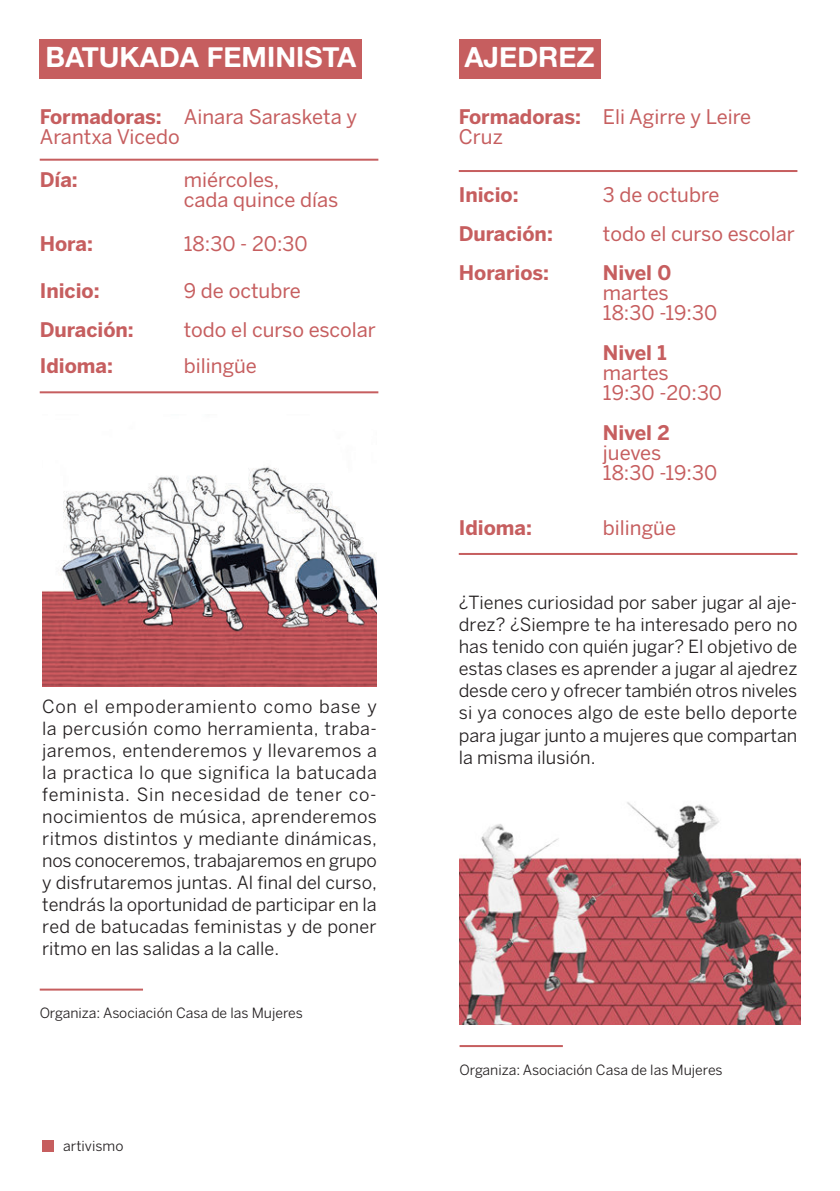
<style>
.page{position:relative;width:840px;height:1191px;background:#fff}
.page>*{position:absolute;margin:0;border:0;box-sizing:border-box;transform-origin:0 0}
.t1{font:28px "Alte Haas Grotesk Bold";color:#fff}
.t2{font:20px/20px "Benton Sans";color:#c65e5f}
.t3{font:700 20px "Benton Sans";color:#c65e5f}
.t4{font:18px/22px "Benton Sans";color:#231f20;text-align:justify}
.t5{font:14px "Benton Sans";color:#231f20}
.s1{font-weight:700}
</style>
<div class="page">
<div style="left:40px;top:40px;width:322px;height:39px;background:#c65e5f"></div>
<div style="left:458px;top:40px;width:142px;height:39px;background:#c65e5f"></div>
<hr style="left:40px;top:159px;width:338px;height:2px;background:#c65e5f">
<hr style="left:458px;top:170px;width:339px;height:2px;background:#c65e5f">
<hr style="left:40px;top:391px;width:338px;height:2px;background:#c65e5f">
<hr style="left:458px;top:553px;width:339px;height:2px;background:#c65e5f">
<hr style="left:40px;top:988px;width:103px;height:2px;background:#c65e5f">
<hr style="left:459px;top:1045px;width:103px;height:2px;background:#c65e5f">
<img style="left:459px;top:802px;width:340px;height:222px">
<img style="left:42px;top:467px;width:335px;height:219px">
<div style="left:42px;top:1140px;width:12px;height:11px;background:#c65e5f"></div>
<h1 class="t1" style="left:45px;top:40px;width:312px">BATUKADA FEMINISTA</h1>
<h1 class="t1" style="left:464px;top:40px;width:132px">AJEDREZ</h1>
<p class="t2" style="left:40px;top:106px;width:319px"><span class="s1">Formadoras:</span> Ainara Sarasketa y<br>Arantxa Vicedo</p>
<p class="t2" style="left:458px;top:106px;width:294px"><span class="s1">Formadoras:</span> Eli Agirre y Leire<br>Cruz</p>
<p class="t3" style="left:40px;top:168px;width:40px">Día:</p>
<p class="t2" style="left:184px;top:169px;width:156px">miércoles,<br>cada quince días</p>
<p class="t3" style="left:40px;top:232px;width:55px">Hora:</p>
<p class="t2" style="left:184px;top:234px;width:125px">18:30 - 20:30</p>
<p class="t3" style="left:40px;top:279px;width:61px">Inicio:</p>
<p class="t2" style="left:184px;top:281px;width:118px">9 de octubre</p>
<p class="t3" style="left:40px;top:318px;width:96px">Duración:</p>
<p class="t2" style="left:184px;top:320px;width:193px">todo el curso escolar</p>
<p class="t3" style="left:40px;top:354px;width:75px">Idioma:</p>
<p class="t2" style="left:184px;top:355px;width:75px">bilingüe</p>
<p class="t4" style="left:42px;top:695px;width:336px">Con el empoderamiento como base y la percusión como herramienta, traba&shy;jaremos, entenderemos y llevaremos a la practica lo que significa la batucada feminista. Sin necesidad de tener co&shy;nocimientos de música, aprenderemos ritmos distintos y mediante dinámicas, nos conoceremos, trabajaremos en grupo y disfrutaremos juntas. Al final del curso, tendrás la oportunidad de participar en la red de batucadas feministas y de poner ritmo en las salidas a la calle.</p>
<p class="t5" style="left:40px;top:1004px;width:264px">Organiza: Asociación Casa de las Mujeres</p>
<p class="t5" style="left:63px;top:1137px;width:62px">artivismo</p>
<p class="t3" style="left:458px;top:183px;width:61px">Inicio:</p>
<p class="t2" style="left:602px;top:184px;width:118px">3 de octubre</p>
<p class="t3" style="left:458px;top:222px;width:96px">Duración:</p>
<p class="t2" style="left:602px;top:223px;width:193px">todo el curso escolar</p>
<p class="t3" style="left:458px;top:260px;width:92px">Horarios:</p>
<p class="t3" style="left:602px;top:260px;width:70px">Nivel 0</p>
<p class="t2" style="left:602px;top:282px;width:116px">martes<br>18:30 -19:30</p>
<p class="t3" style="left:602px;top:340px;width:65px">Nivel 1</p>
<p class="t2" style="left:602px;top:362px;width:121px">martes<br>19:30 -20:30</p>
<p class="t3" style="left:602px;top:420px;width:68px">Nivel 2</p>
<p class="t2" style="left:602px;top:442px;width:116px">jueves<br>18:30 -19:30</p>
<p class="t3" style="left:458px;top:515px;width:75px">Idioma:</p>
<p class="t2" style="left:602px;top:517px;width:75px">bilingüe</p>
<p class="t4" style="left:458px;top:591px;width:340px">¿Tienes curiosidad por saber jugar al aje&shy;drez? ¿Siempre te ha interesado pero no has tenido con quién jugar? El objetivo de estas clases es aprender a jugar al ajedrez desde cero y ofrecer también otros niveles si ya conoces algo de este bello deporte para jugar junto a mujeres que compartan la misma ilusión.</p>
<p class="t5" style="left:459px;top:1061px;width:264px">Organiza: Asociación Casa de las Mujeres</p>
</div>
